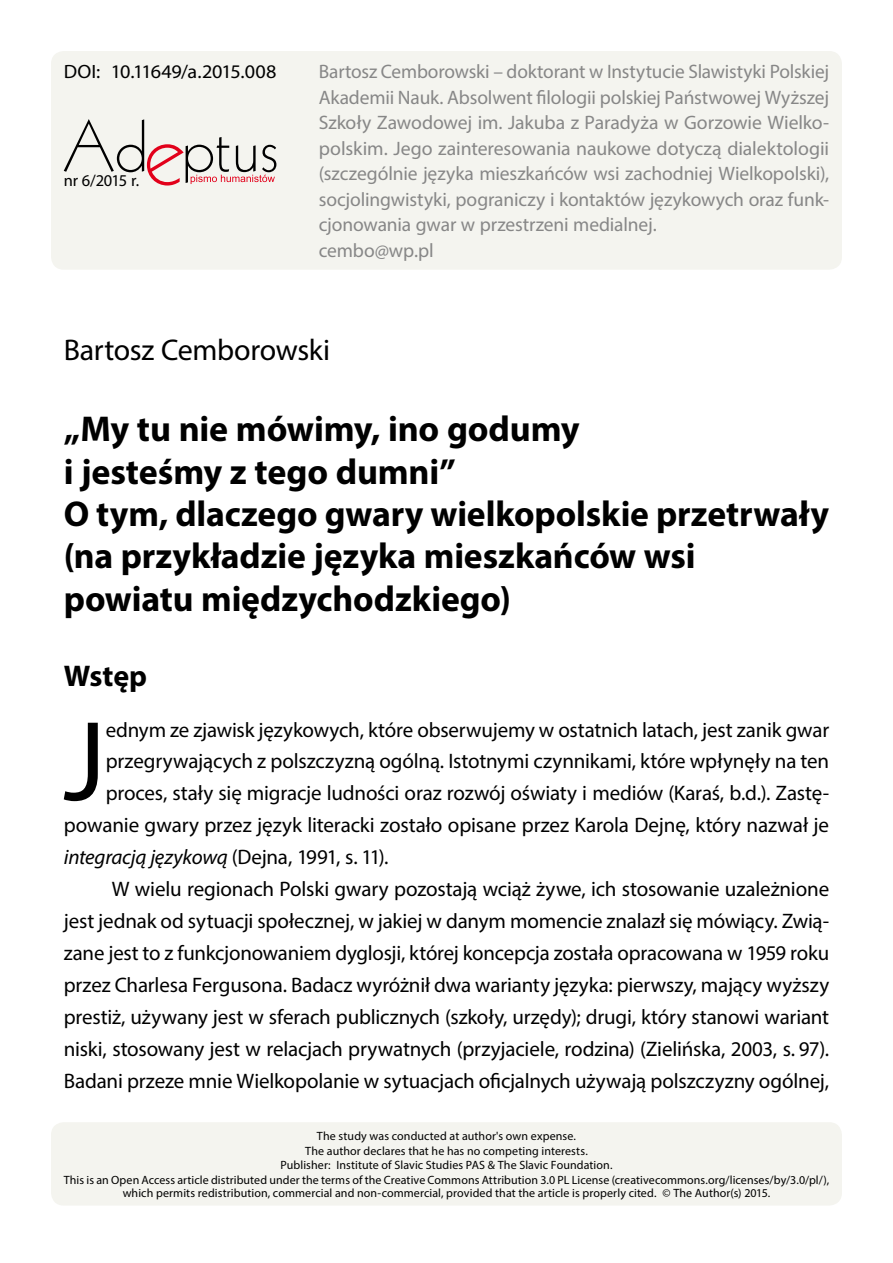
<style>
.page{position:relative;width:893px;height:1263px;background:#fff}
.page>*{position:absolute;margin:0;border:0;box-sizing:border-box;transform-origin:0 0}
.N_ormal_inicjał{font:114.45px "Myriad Pro";color:#000}
.Tytuł_artykułu{font:700 36px/42.5px "Myriad Pro";letter-spacing:-.005em;color:#000}
.Nazwisko{font:30px "Myriad Pro";letter-spacing:-.01em;color:#000}
.Tytuł_Rozdziału_1{font:700 30px "Myriad Pro";letter-spacing:-.005em;color:#000}
.norm{font:21px/32px "Myriad Pro";letter-spacing:-.01em;color:#000;text-align:justify}
.N_ormal_inicjał-2{font:21px "Myriad Pro";letter-spacing:-.005em;color:#000}
.N_ormal_inicjał-3{font:italic 21px "Myriad Pro";letter-spacing:-.01em;color:#000}
.informacje_o_autorze{font:19.5px/25.5px "Myriad Pro";letter-spacing:-.01em;color:#878787;text-align:justify}
.indeks_DOI{font:19.35px "Myriad Pro";color:#000;scale:1.05 1}
.numer_wydania{font:16.5px "Myriad Pro";color:#000}
.notka_lioencyjna{font:12px/12.8px "Myriad Pro";letter-spacing:.005em;color:#000;text-align:center}
.s1{font-style:normal}
</style>
<div class="page">
<div style="left:51px;top:1122px;width:791px;height:83px;background:#f4f4ef;border-radius:13px"></div>
<div style="left:51px;top:51px;width:791px;height:219px;background:#f4f4ef;border-radius:13px"></div>
<svg style="left:64px;top:119px;width:212px;height:67px"></svg>
<p class="indeks_DOI" style="left:64px;top:60px;width:204px">DOI: 10.11649/a.2015.008</p>
<p class="numer_wydania" style="left:64px;top:170px;width:77px">nr 6/2015 r.</p>
<p class="informacje_o_autorze" style="left:319px;top:59px;width:512px">Bartosz Cemborowski – doktorant w Instytucie Slawistyki Polskiej Akademii Nauk. Absolwent filologii polskiej Państwowej Wyższej Szkoły Zawodowej im. Jakuba z Paradyża w Gorzowie Wielko&shy;polskim. Jego zainteresowania naukowe dotyczą dialektologii (szczególnie języka mieszkańców wsi zachodniej Wielkopolski), socjolingwistyki, pograniczy i kontaktów językowych oraz funk&shy;cjonowania gwar w przestrzeni medialnej.</p>
<p class="informacje_o_autorze" style="left:319px;top:237px;width:116px">cembo@wp.pl</p>
<p class="Nazwisko" style="left:64px;top:332px;width:268px">Bartosz Cemborowski</p>
<p class="Tytuł_artykułu" style="left:64px;top:406px;width:767px">„My tu nie mówimy, ino godumy<br>i jesteśmy z tego dumni”<br>O tym, dlaczego gwary wielkopolskie przetrwały (na przykładzie języka mieszkańców wsi powiatu międzychodzkiego)</p>
<p class="Tytuł_Rozdziału_1" style="left:64px;top:656px;width:85px">Wstęp</p>
<p class="N_ormal_inicjał" style="left:63px;top:691px;width:44px">J</p>
<p class="N_ormal_inicjał-2" style="left:106px;top:717px;width:725px">ednym ze zjawisk językowych, które obserwujemy w ostatnich latach, jest zanik gwar</p>
<p class="N_ormal_inicjał-2" style="left:106px;top:748px;width:725px">przegrywających z polszczyzną ogólną. Istotnymi czynnikami, które wpłynęły na ten</p>
<p class="N_ormal_inicjał-2" style="left:106px;top:780px;width:725px">proces, stały się migracje ludności oraz rozwój oświaty i mediów (Karaś, b.d.). Zastę-</p>
<p class="N_ormal_inicjał-2" style="left:64px;top:812px;width:767px">powanie gwary przez język literacki zostało opisane przez Karola Dejnę, który nazwał je</p>
<p class="N_ormal_inicjał-3" style="left:64px;top:844px;width:326px">integracją językową <span class="s1">(Dejna, 1991, s. 11).</span></p>
<p class="norm" style="left:64px;top:872px;width:767px;text-indent:48px">W wielu regionach Polski gwary pozostają wciąż żywe, ich stosowanie uzależnione jest jednak od sytuacji społecznej, w jakiej w danym momencie znalazł się mówiący. Zwią&shy;zane jest to z funkcjonowaniem dyglosji, której koncepcja została opracowana w 1959 roku przez Charlesa Fergusona. Badacz wyróżnił dwa warianty języka: pierwszy, mający wyższy prestiż, używany jest w sferach publicznych (szkoły, urzędy); drugi, który stanowi wariant niski, stosowany jest w relacjach prywatnych (przyjaciele, rodzina) (Zielińska, 2003, s. 97).<br>Badani przeze mnie Wielkopolanie w sytuacjach oficjalnych używają polszczyzny ogólnej,</p>
<p class="notka_lioencyjna" style="left:317px;top:1129px;width:261px">The study was conducted at author's own expense.</p>
<p class="notka_lioencyjna" style="left:305px;top:1144px;width:284px">The author declares that he has no competing interests.</p>
<p class="notka_lioencyjna" style="left:280px;top:1159px;width:334px">Publisher: Institute of Slavic Studies PAS &amp; The Slavic Foundation.</p>
<p class="notka_lioencyjna" style="left:64px;top:1174px;width:767px">This is an Open Access article distributed under the terms of the Creative Commons Attribution 3.0 PL License (creativecommons.org/licenses/by/3.0/pl/), which permits redistribution, commercial and non-commercial, provided that the article is properly cited. © The Author(s) 2015.</p>
</div>
